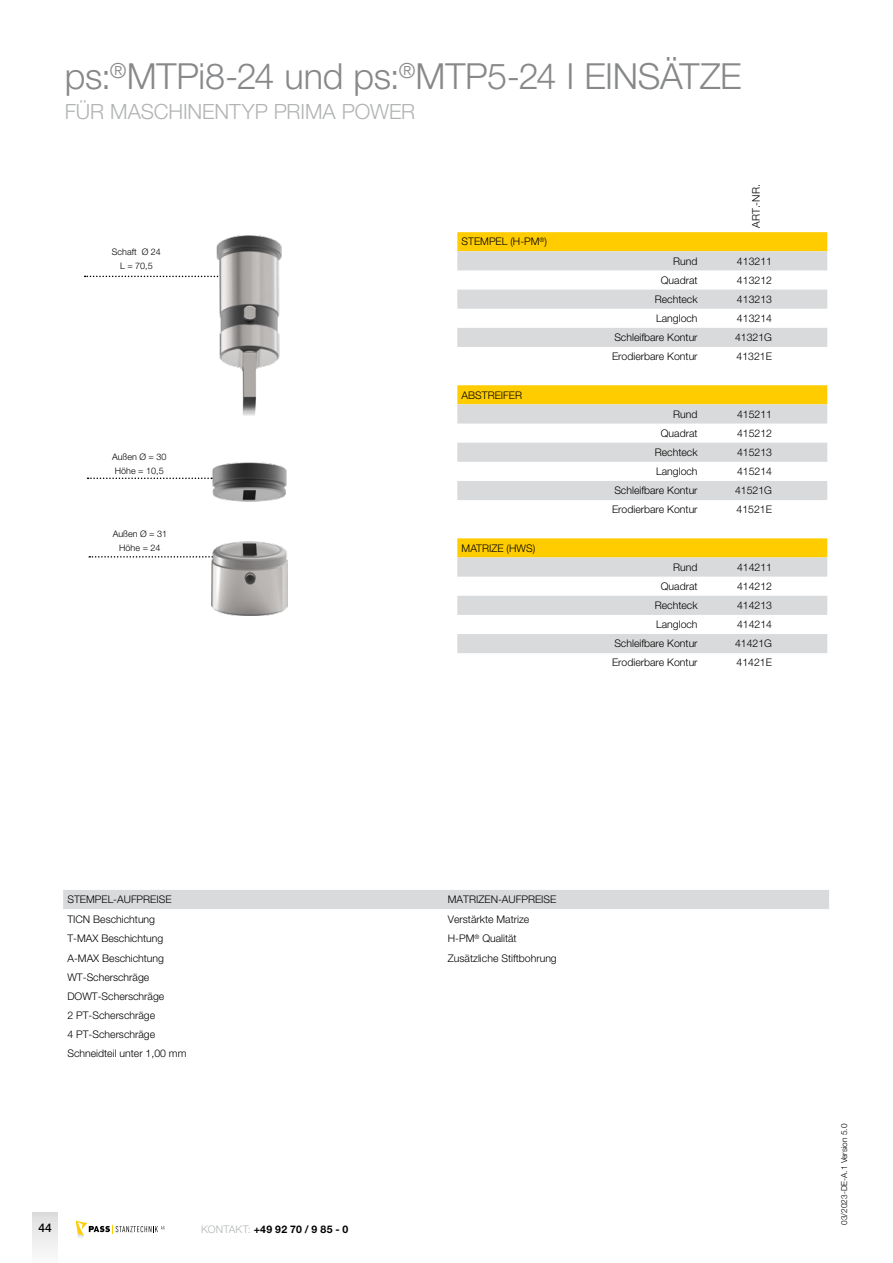
<style>
.page{position:relative;width:893px;height:1263px;background:#fff}
.page>*{position:absolute;margin:0;border:0;box-sizing:border-box;transform-origin:0 0}
.t1{font:300 36px "Helvetica Neue LT Std";letter-spacing:-.01em;color:#87888a}
.t2{font:300 21px "Helvetica Neue LT Std";letter-spacing:-.005em;color:#b1b3b4}
.t3{font:500 12px "Helvetica Neue LT Std";color:#000}
.t4{font:300 10.5px/19.2px "Helvetica Neue LT Std";color:#000}
.t5{font:700 10.5px "Helvetica Neue LT Std";letter-spacing:.03em;color:#000}
.t6{font:300 9px/13.5px "Helvetica Neue LT Std";color:#000;text-align:center}
.t7{font:300 8.25px "Helvetica Neue LT Std";color:#000}
.s1{font-weight:300;color:#b1b3b4}
</style>
<div class="page">
<div style="left:32px;top:1212px;width:26px;height:51px;background:linear-gradient(to bottom,#dedede,#fbfbfb)"></div>
<svg style="left:76px;top:1221px;width:88px;height:17px"></svg>
<svg style="left:89px;top:556px;width:123px;height:2px"></svg>
<svg style="left:88px;top:477px;width:124px;height:2px"></svg>
<svg style="left:85px;top:276px;width:127px;height:1px"></svg>
<img style="left:213px;top:235px;width:69px;height:181px">
<img style="left:212px;top:462px;width:75px;height:40px">
<img style="left:212px;top:541px;width:76px;height:74px">
<div style="left:457px;top:232px;width:370px;height:19px;background:#fc0"></div>
<svg style="left:457px;top:251px;width:370px;height:402px"></svg>
<div style="left:63px;top:890px;width:766px;height:19px;background:#d9dadb"></div>
<h1 class="t1" style="left:65px;top:55px;width:678px">ps:<sup>®</sup>MTPi8-24 und ps:<sup>®</sup>MTP5-24 I EINSÄTZE</h1>
<h2 class="t2" style="left:65px;top:99px;width:352px">FÜR MASCHINENTYP PRIMA POWER</h2>
<p class="t4" style="left:746px;top:228px;width:45px;rotate:-90deg">ART.-NR.</p>
<p class="t6" style="left:112px;top:245px;width:51px">Schaft Ø 24<br>L = 70,5</p>
<p class="t6" style="left:112px;top:450px;width:56px">Außen Ø = 30<br>Höhe = 10,5</p>
<p class="t6" style="left:113px;top:527px;width:56px">Außen Ø = 31<br>Höhe = 24</p>
<p class="t4" style="left:462px;top:232px;width:87px">STEMPEL (H-PM<sup>®</sup>)</p>
<p class="t4" style="left:462px;top:385px;width:62px">ABSTREIFER</p>
<p class="t4" style="left:462px;top:538px;width:75px">MATRIZE (HWS)</p>
<p class="t4" style="left:673px;top:251px;width:26px">Rund</p>
<p class="t4" style="left:737px;top:251px;width:37px">413211</p>
<p class="t4" style="left:661px;top:270px;width:38px">Quadrat</p>
<p class="t4" style="left:737px;top:270px;width:37px">413212</p>
<p class="t4" style="left:655px;top:289px;width:44px">Rechteck</p>
<p class="t4" style="left:737px;top:289px;width:37px">413213</p>
<p class="t4" style="left:656px;top:308px;width:43px">Langloch</p>
<p class="t4" style="left:737px;top:308px;width:37px">413214</p>
<p class="t4" style="left:614px;top:328px;width:85px">Schleifbare Kontur</p>
<p class="t4" style="left:735px;top:328px;width:38px">41321G</p>
<p class="t4" style="left:612px;top:347px;width:87px">Erodierbare Kontur</p>
<p class="t4" style="left:737px;top:347px;width:37px">41321E</p>
<p class="t4" style="left:673px;top:404px;width:26px">Rund</p>
<p class="t4" style="left:737px;top:404px;width:37px">415211</p>
<p class="t4" style="left:661px;top:423px;width:38px">Quadrat</p>
<p class="t4" style="left:737px;top:423px;width:37px">415212</p>
<p class="t4" style="left:655px;top:442px;width:44px">Rechteck</p>
<p class="t4" style="left:737px;top:442px;width:37px">415213</p>
<p class="t4" style="left:656px;top:461px;width:43px">Langloch</p>
<p class="t4" style="left:737px;top:461px;width:37px">415214</p>
<p class="t4" style="left:614px;top:481px;width:85px">Schleifbare Kontur</p>
<p class="t4" style="left:735px;top:481px;width:38px">41521G</p>
<p class="t4" style="left:612px;top:500px;width:87px">Erodierbare Kontur</p>
<p class="t4" style="left:737px;top:500px;width:37px">41521E</p>
<p class="t4" style="left:673px;top:557px;width:26px">Rund</p>
<p class="t4" style="left:737px;top:557px;width:37px">414211</p>
<p class="t4" style="left:661px;top:576px;width:38px">Quadrat</p>
<p class="t4" style="left:737px;top:576px;width:37px">414212</p>
<p class="t4" style="left:655px;top:595px;width:44px">Rechteck</p>
<p class="t4" style="left:737px;top:595px;width:37px">414213</p>
<p class="t4" style="left:656px;top:615px;width:43px">Langloch</p>
<p class="t4" style="left:737px;top:615px;width:37px">414214</p>
<p class="t4" style="left:614px;top:634px;width:85px">Schleifbare Kontur</p>
<p class="t4" style="left:735px;top:634px;width:38px">41421G</p>
<p class="t4" style="left:612px;top:653px;width:87px">Erodierbare Kontur</p>
<p class="t4" style="left:737px;top:653px;width:37px">41421E</p>
<p class="t4" style="left:67px;top:890px;width:106px">STEMPEL-AUFPREISE</p>
<p class="t4" style="left:448px;top:890px;width:110px">MATRIZEN-AUFPREISE</p>
<p class="t4" style="left:67px;top:909px;width:89px">TICN Beschichtung</p>
<p class="t4" style="left:448px;top:909px;width:83px">Verstärkte Matrize</p>
<p class="t4" style="left:67px;top:929px;width:97px">T-MAX Beschichtung</p>
<p class="t4" style="left:448px;top:929px;width:70px">H-PM<sup>®</sup> Qualität</p>
<p class="t4" style="left:67px;top:948px;width:98px">A-MAX Beschichtung</p>
<p class="t4" style="left:448px;top:948px;width:110px">Zusätzliche Stiftbohrung</p>
<p class="t4" style="left:67px;top:967px;width:121px">WT-Scherschräge<br>DOWT-Scherschräge<br>2 PT-Scherschräge<br>4 PT-Scherschräge<br>Schneidteil unter 1,00 mm</p>
<p class="t3" style="left:38px;top:1221px;width:15px">44</p>
<p class="t5" style="left:201px;top:1223px;width:149px"><span class="s1">KONTAKT:</span> +49 92 70 / 9 85 - 0</p>
<p class="t7" style="left:839px;top:1225px;width:102px;rotate:-90deg">03/2023-DE-A.1 Version 5.0</p>
</div>
